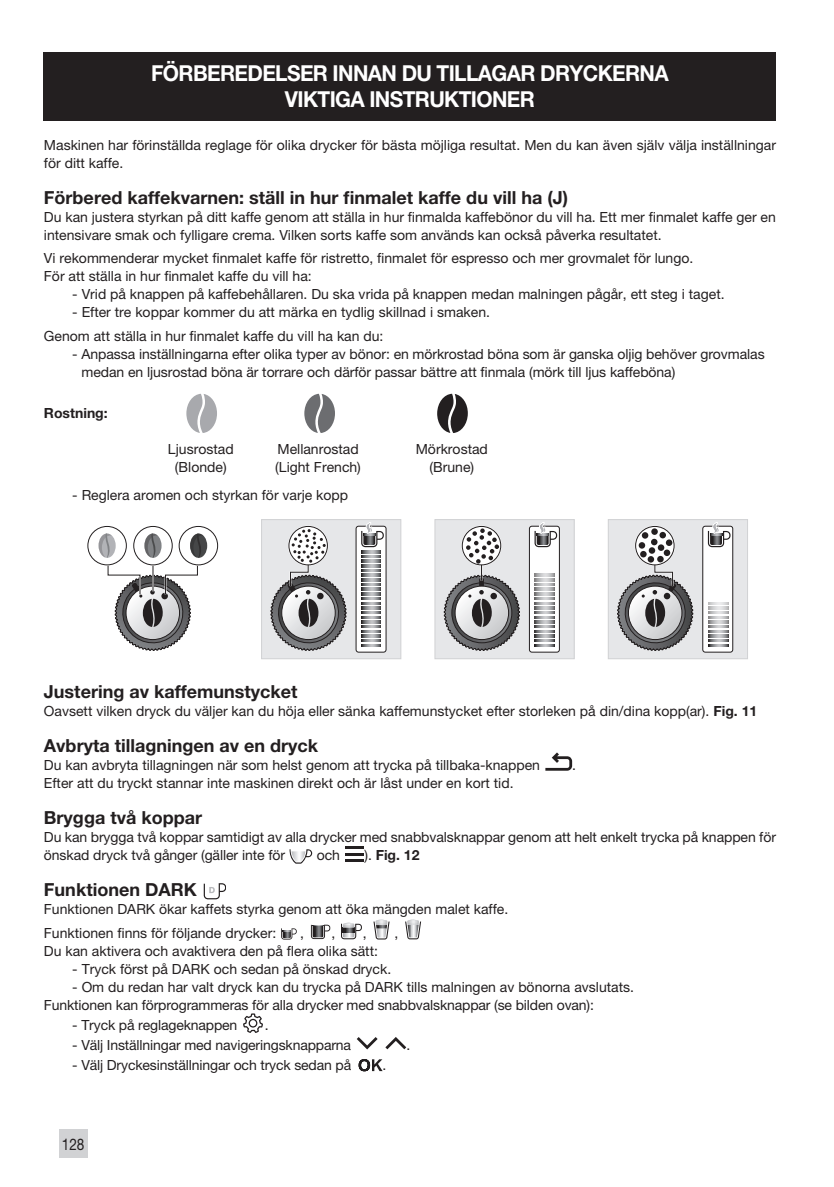
<style>
.page{position:relative;width:834px;height:1187px;background:#fff}
.page>*{position:absolute;margin:0;border:0;box-sizing:border-box;transform-origin:0 0}
.t1{font:700 22px/26.4px "Helvetica Neue LT Std";letter-spacing:-.03em;color:#fff;text-align:center;scale:.95 1}
.t2{font:700 18px "Helvetica Neue LT Std";color:#231f20}
.t3{font:16px "Helvetica Neue LT Std";color:#231f20;scale:.85 1}
.t4{font:14px/18px "Helvetica Neue LT Std";color:#231f20}
.t5{font:700 14px "Helvetica Neue LT Std";color:#231f20}
.s1{font-weight:700}
.s2{font-weight:400}
</style>
<div class="page">
<div style="left:44px;top:52px;width:731px;height:68px;background:#231f20"></div>
<svg style="left:186px;top:394px;width:31px;height:39px"></svg>
<svg style="left:304px;top:394px;width:31px;height:39px"></svg>
<svg style="left:437px;top:394px;width:31px;height:39px"></svg>
<div style="left:608px;top:520px;width:139px;height:139px;background:#e6e7e9"></div>
<div style="left:702px;top:526px;width:30px;height:126px;background:#fff;border-radius:3px"></div>
<div style="left:702px;top:526px;width:30px;height:126px;border:1px solid #231f20;border-radius:3px"></div>
<svg style="left:635px;top:526px;width:38px;height:39px"></svg>
<div style="left:634px;top:525px;width:40px;height:41px;border:2px solid #fff;border-radius:50%"></div>
<div style="left:635px;top:526px;width:39px;height:39px;border:1px solid #231f20;border-radius:50%"></div>
<svg style="left:707px;top:523px;width:23px;height:24px"></svg>
<div style="left:607px;top:519px;width:140px;height:140px;border:1px solid #d1d2d4"></div>
<div style="left:261px;top:520px;width:139px;height:139px;background:#e6e7e9"></div>
<div style="left:356px;top:526px;width:30px;height:126px;background:#fff;border-radius:3px"></div>
<div style="left:355px;top:526px;width:31px;height:126px;border:1px solid #231f20;border-radius:3px"></div>
<div style="left:261px;top:519px;width:140px;height:140px;border:1px solid #d1d2d4"></div>
<div style="left:434px;top:520px;width:140px;height:139px;background:#e6e7e9"></div>
<div style="left:529px;top:526px;width:30px;height:126px;border:1px solid #231f20;border-radius:3px"></div>
<div style="left:434px;top:519px;width:140px;height:140px;border:1px solid #d1d2d4"></div>
<svg style="left:261px;top:520px;width:122px;height:138px"></svg>
<svg style="left:434px;top:523px;width:123px;height:136px"></svg>
<div style="left:638px;top:542px;width:7px;height:7px;background:#231f20;border-radius:50%"></div>
<svg style="left:639px;top:551px;width:7px;height:6px"></svg>
<div style="left:663px;top:549px;width:7px;height:7px;background:#231f20;border-radius:50%"></div>
<svg style="left:650px;top:539px;width:7px;height:6px"></svg>
<div style="left:657px;top:544px;width:7px;height:7px;background:#231f20;border-radius:50%"></div>
<div style="left:648px;top:547px;width:7px;height:7px;background:#231f20;border-radius:50%"></div>
<div style="left:665px;top:539px;width:7px;height:7px;background:#231f20;border-radius:50%"></div>
<div style="left:641px;top:532px;width:7px;height:7px;background:#231f20;border-radius:50%"></div>
<svg style="left:659px;top:532px;width:6px;height:6px"></svg>
<div style="left:651px;top:528px;width:6px;height:7px;background:#231f20;border-radius:50%"></div>
<svg style="left:361px;top:644px;width:20px;height:2px"></svg>
<svg style="left:361px;top:639px;width:20px;height:3px"></svg>
<svg style="left:361px;top:635px;width:20px;height:2px"></svg>
<svg style="left:361px;top:630px;width:20px;height:2px"></svg>
<svg style="left:361px;top:625px;width:20px;height:3px"></svg>
<svg style="left:361px;top:621px;width:20px;height:2px"></svg>
<svg style="left:361px;top:616px;width:20px;height:2px"></svg>
<svg style="left:361px;top:611px;width:20px;height:3px"></svg>
<svg style="left:361px;top:607px;width:20px;height:2px"></svg>
<svg style="left:361px;top:602px;width:20px;height:2px"></svg>
<svg style="left:361px;top:597px;width:20px;height:3px"></svg>
<svg style="left:361px;top:593px;width:20px;height:2px"></svg>
<svg style="left:361px;top:588px;width:20px;height:2px"></svg>
<svg style="left:361px;top:583px;width:20px;height:3px"></svg>
<svg style="left:361px;top:579px;width:20px;height:2px"></svg>
<svg style="left:361px;top:574px;width:20px;height:2px"></svg>
<svg style="left:361px;top:569px;width:20px;height:3px"></svg>
<svg style="left:361px;top:564px;width:20px;height:3px"></svg>
<svg style="left:361px;top:560px;width:20px;height:2px"></svg>
<svg style="left:361px;top:555px;width:20px;height:3px"></svg>
<svg style="left:361px;top:550px;width:20px;height:3px"></svg>
<svg style="left:608px;top:556px;width:120px;height:103px"></svg>
<div style="left:87px;top:525px;width:40px;height:41px;border:2px solid #fff;border-radius:50%"></div>
<div style="left:87px;top:526px;width:40px;height:39px;border:1px solid #231f20;border-radius:50%"></div>
<div style="left:178px;top:525px;width:40px;height:41px;border:2px solid #fff;border-radius:50%"></div>
<div style="left:179px;top:526px;width:39px;height:39px;border:1px solid #231f20;border-radius:50%"></div>
<svg style="left:98px;top:525px;width:116px;height:126px"></svg>
<svg style="left:545px;top:752px;width:27px;height:19px"></svg>
<svg style="left:289px;top:849px;width:23px;height:14px"></svg>
<hr style="left:344px;top:846px;width:19px;height:3px;background:#231f20">
<svg style="left:345px;top:853px;width:18px;height:2px"></svg>
<hr style="left:344px;top:859px;width:19px;height:3px;background:#231f20">
<svg style="left:204px;top:883px;width:22px;height:16px"></svg>
<svg style="left:281px;top:928px;width:15px;height:11px"></svg>
<svg style="left:311px;top:925px;width:19px;height:14px"></svg>
<svg style="left:341px;top:922px;width:21px;height:17px"></svg>
<svg style="left:373px;top:919px;width:16px;height:20px"></svg>
<svg style="left:405px;top:919px;width:16px;height:20px"></svg>
<svg style="left:243px;top:1013px;width:20px;height:20px"></svg>
<svg style="left:357px;top:1037px;width:20px;height:12px"></svg>
<svg style="left:385px;top:1037px;width:21px;height:12px"></svg>
<svg style="left:358px;top:1059px;width:24px;height:12px"></svg>
<div style="left:59px;top:1129px;width:28px;height:29px;background:#d1d2d4"></div>
<h1 class="t1" style="left:151px;top:59px;width:546px">FÖRBEREDELSER INNAN DU TILLAGAR DRYCKERNA<br>VIKTIGA INSTRUKTIONER</h1>
<p class="t4" style="left:44px;top:135px;width:733px">Maskinen har förinställda reglage för olika drycker för bästa möjliga resultat. Men du kan även själv välja inställningar för ditt kaffe.</p>
<p class="t2" style="left:44px;top:186px;width:525px">Förbered kaffekvarnen: ställ in hur finmalet kaffe du vill ha (J)</p>
<p class="t4" style="left:44px;top:207px;width:733px">Du kan justera styrkan på ditt kaffe genom att ställa in hur finmalda kaffebönor du vill ha. Ett mer finmalet kaffe ger en intensivare smak och fylligare crema. Vilken sorts kaffe som används kan också påverka resultatet.</p>
<p class="t4" style="left:44px;top:249px;width:650px">Vi rekommenderar mycket finmalet kaffe för ristretto, finmalet för espresso och mer grovmalet för lungo.<br>För att ställa in hur finmalet kaffe du vill ha:</p>
<p class="t4" style="left:72px;top:285px;width:653px">- Vrid på knappen på kaffebehållaren. Du ska vrida på knappen medan malningen pågår, ett steg i taget.</p>
<p class="t4" style="left:44px;top:300px;width:447px;line-height:23.6px;text-indent:28px">- Efter tre koppar kommer du att märka en tydlig skillnad i smaken.<br>Genom att ställa in hur finmalet kaffe du vill ha kan du:</p>
<p class="t4" style="left:81px;top:345px;width:684px;text-indent:-9px">- Anpassa inställningarna efter olika typer av bönor: en mörkrostad böna som är ganska oljig behöver grovmalas medan en ljusrostad böna är torrare och därför passar bättre att finmala (mörk till ljus kaffeböna)</p>
<p class="t5" style="left:44px;top:405px;width:65px">Rostning:</p>
<p class="t4" style="left:168px;top:440px;width:67px">Ljusrostad</p>
<p class="t4" style="left:277px;top:440px;width:83px">Mellanrostad</p>
<p class="t4" style="left:415px;top:440px;width:74px">Mörkrostad</p>
<p class="t4" style="left:175px;top:458px;width:53px">(Blonde)</p>
<p class="t4" style="left:275px;top:458px;width:87px">(Light French)</p>
<p class="t4" style="left:429px;top:458px;width:46px">(Brune)</p>
<p class="t4" style="left:72px;top:486px;width:277px">- Reglera aromen och styrkan för varje kopp</p>
<p class="t2" style="left:44px;top:681px;width:255px">Justering av kaffemunstycket</p>
<p class="t4" style="left:44px;top:702px;width:714px">Oavsett vilken dryck du väljer kan du höja eller sänka kaffemunstycket efter storleken på din/dina kopp(ar). <span class="s1">Fig. 11</span></p>
<p class="t2" style="left:44px;top:735px;width:276px">Avbryta tillagningen av en dryck</p>
<p class="t4" style="left:44px;top:756px;width:497px">Du kan avbryta tillagningen när som helst genom att trycka på tillbaka-knappen</p>
<p class="t4" style="left:572px;top:756px;width:5px">.</p>
<p class="t4" style="left:44px;top:774px;width:471px">Efter att du tryckt stannar inte maskinen direkt och är låst under en kort tid.</p>
<p class="t2" style="left:44px;top:807px;width:160px">Brygga två koppar</p>
<p class="t4" style="left:44px;top:828px;width:733px">Du kan brygga två koppar samtidigt av alla drycker med snabbvalsknappar genom att helt enkelt trycka på knappen för önskad dryck två gånger (gäller inte för</p>
<p class="t4" style="left:316px;top:846px;width:25px">och</p>
<p class="t5" style="left:364px;top:847px;width:57px"><span class="s2">).</span> Fig. 12</p>
<p class="t2" style="left:44px;top:879px;width:154px">Funktionen DARK</p>
<p class="t4" style="left:44px;top:897px;width:465px;line-height:23.6px">Funktionen DARK ökar kaffets styrka genom att öka mängden malet kaffe.<br>Funktionen finns för följande drycker:</p>
<p class="t4" style="left:300px;top:924px;width:5px">,</p>
<p class="t4" style="left:331px;top:924px;width:5px">,</p>
<p class="t4" style="left:363px;top:924px;width:5px">,</p>
<p class="t4" style="left:394px;top:924px;width:5px">,</p>
<p class="t4" style="left:44px;top:942px;width:335px">Du kan aktivera och avaktivera den på flera olika sätt:</p>
<p class="t4" style="left:72px;top:960px;width:320px">- Tryck först på DARK och sedan på önskad dryck.</p>
<p class="t4" style="left:44px;top:978px;width:591px;text-indent:28px">- Om du redan har valt dryck kan du trycka på DARK tills malningen av bönorna avslutats.<br>Funktionen kan förprogrammeras för alla drycker med snabbvalsknappar (se bilden ovan):</p>
<p class="t4" style="left:72px;top:1016px;width:166px">- Tryck på reglageknappen</p>
<p class="t4" style="left:265px;top:1016px;width:5px">.</p>
<p class="t4" style="left:72px;top:1036px;width:280px">- Välj Inställningar med navigeringsknapparna</p>
<p class="t4" style="left:406px;top:1036px;width:5px">.</p>
<p class="t4" style="left:72px;top:1056px;width:280px">- Välj Dryckesinställningar och tryck sedan på</p>
<p class="t4" style="left:382px;top:1056px;width:5px">.</p>
<p class="t3" style="left:62px;top:1135px;width:28px">128</p>
</div>
